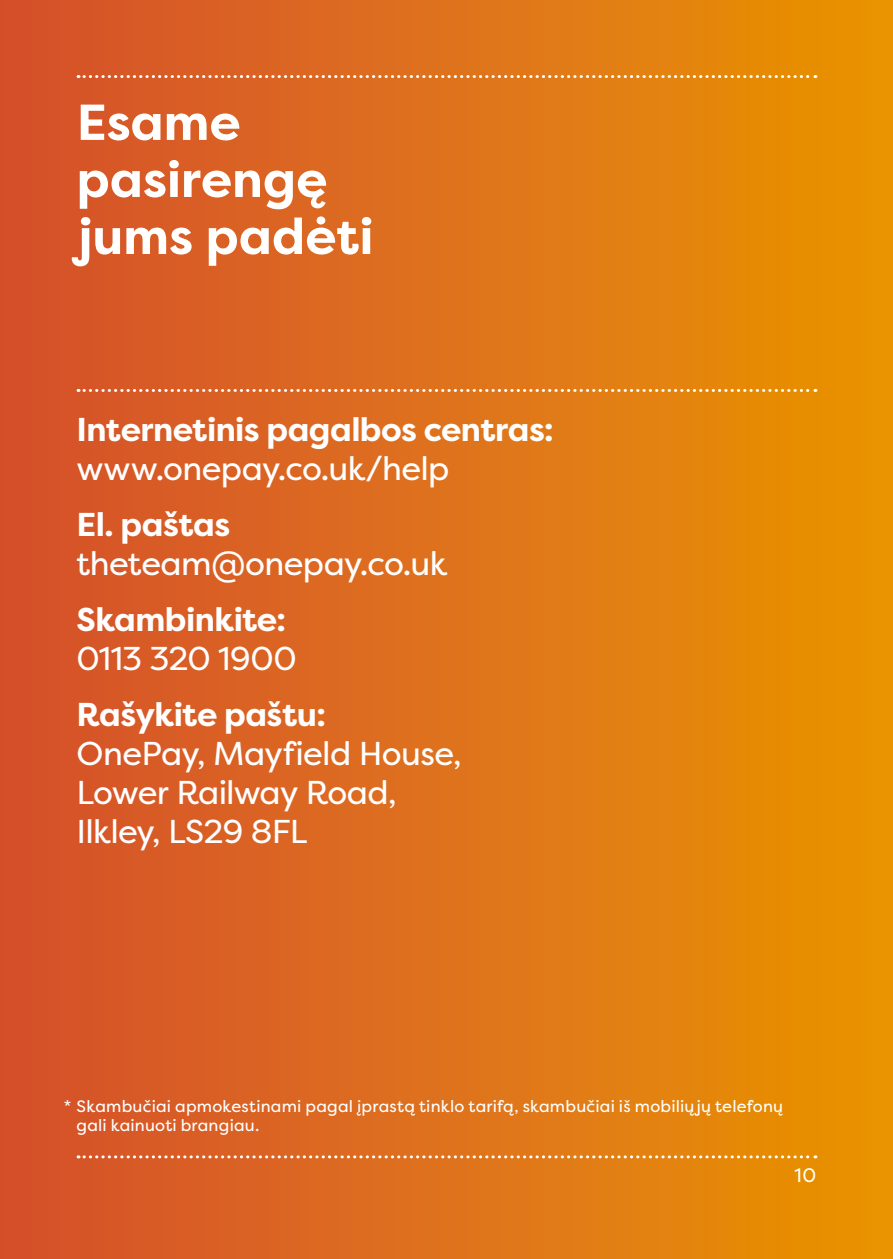
<style>
.page{position:relative;width:893px;height:1259px;background:#fff}
.page>*{position:absolute;margin:0;border:0;box-sizing:border-box;transform-origin:0 0}
.Subhead_18_20Pt{font:700 50.4px/57px "Filson Pro";color:#fff}
.t1{font:33px/39px "Filson Pro";letter-spacing:-.02em;color:#fff}
.t2{font:700 33px/39px "Filson Pro";letter-spacing:-.015em;color:#fff}
.t3{font:19.5px "Filson Pro";color:#fff}
.t4{font:16.5px/19.8px "Filson Pro";letter-spacing:.01em;color:#fff}
.s1{font-weight:400}
.s2{font-weight:700}
</style>
<div class="page">
<div style="left:0;top:0;width:893px;height:1259px;background:linear-gradient(to right,#d44f2f,#e99502)"></div>
<svg style="left:78px;top:1155px;width:738px;height:3px"></svg>
<svg style="left:78px;top:389px;width:738px;height:3px"></svg>
<svg style="left:78px;top:75px;width:738px;height:3px"></svg>
<p class="Subhead_18_20Pt" style="left:77px;top:95px;width:298px">Esame pasirengę jums padėti</p>
<p class="t2" style="left:77px;top:410px;width:479px">Internetinis pagalbos centras: <span class="s1">www.onepay.co.uk/help</span></p>
<p class="t1" style="left:77px;top:504px;width:372px"><span class="s2">El. paštas </span>theteam@onepay.co.uk</p>
<p class="t2" style="left:77px;top:600px;width:222px">Skambinkite:<br><span class="s1">0113 320 1900</span></p>
<p class="t1" style="left:77px;top:694px;width:387px"><span class="s2">Rašykite paštu:<br></span>OnePay, Mayfield House,<br>Lower Railway Road,<br>Ilkley, LS29 8FL</p>
<p class="t4" style="left:77px;top:1095px;width:708px;text-indent:-13px">* Skambučiai apmokestinami pagal įprastą tinklo tarifą, skambučiai iš mobiliųjų telefonų gali kainuoti brangiau.</p>
<p class="t3" style="left:794px;top:1162px;width:23px">10</p>
</div>
